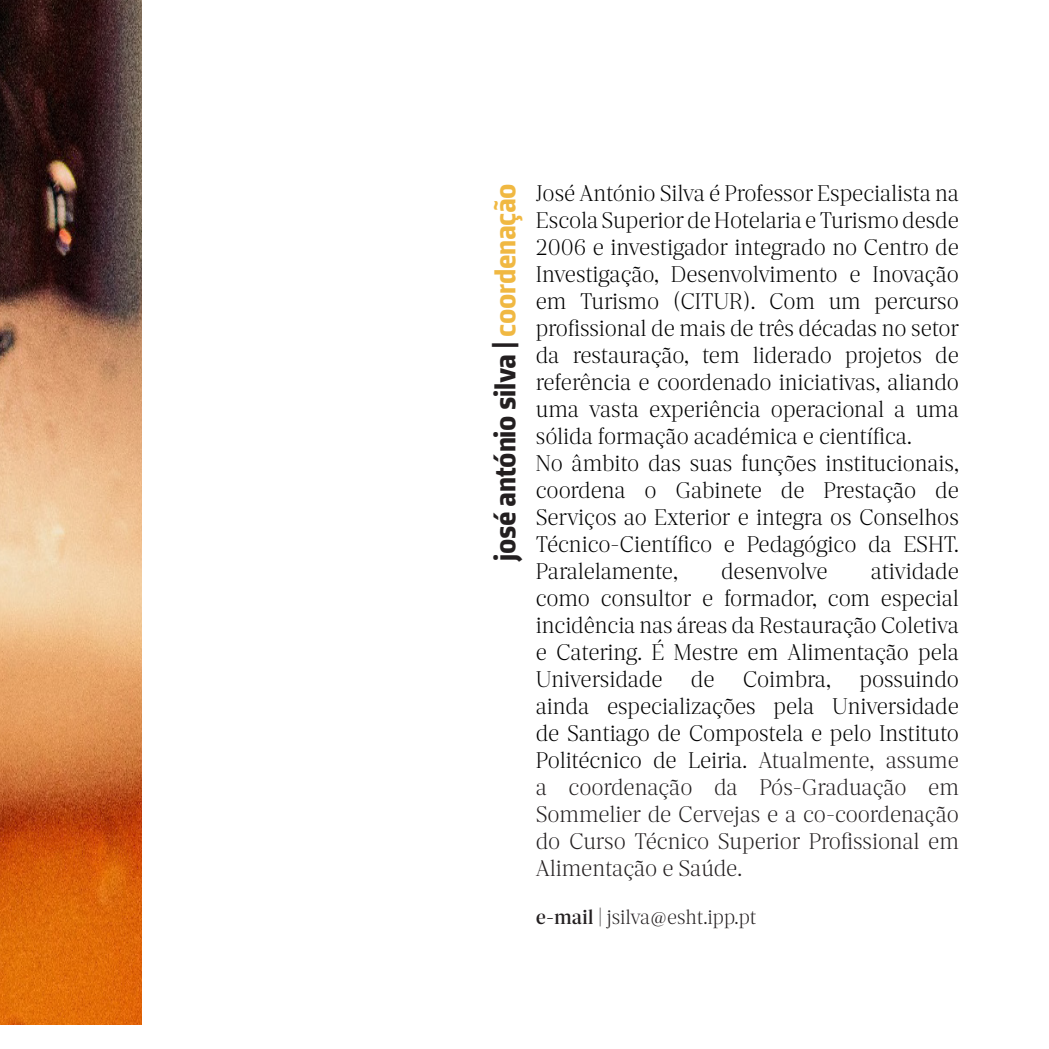
<style>
.page{position:relative;width:1049px;height:1049px;background:#fff}
.page>*{position:absolute;margin:0;border:0;box-sizing:border-box;transform-origin:0 0}
.t1{font:700 30px "Porto Sans";letter-spacing:-.01em;color:#231f20}
.t2{font:300 22.5px/27px "Porto Serif";letter-spacing:-.005em;color:#000001;text-align:justify}
.t3{font:300 22.5px/27px "Porto Serif";letter-spacing:-.005em;color:#231f20;text-align:justify}
.t4{font:300 20px "Porto Serif";letter-spacing:-.005em;color:#231f20}
.s1{color:#f0b842}
.s2{color:#000001}
.s3{font-weight:400}
</style>
<div class="page">
<img style="left:0;top:0;width:142px;height:1024px">
<p class="t1" style="left:487px;top:561px;width:379px;rotate:-90deg">josé antónio silva | <span class="s1">coordenação</span></p>
<p class="t2" style="left:536px;top:179px;width:425px">José António Silva é Professor Especialista na Escola Superior de Hotelaria e Turismo desde 2006 e investigador integrado no Centro de Investigação, Desenvolvimento e Inovação em Turismo (CITUR). Com um percurso profissional de mais de três décadas no setor da restauração, tem liderado projetos de referência e coordenado iniciativas, aliando uma vasta experiência operacional a uma sólida formação académica e científica.</p>
<p class="t2" style="left:536px;top:449px;width:425px">No âmbito das suas funções institucionais, coordena o Gabinete de Prestação de Serviços ao Exterior e integra os Conselhos Técnico-Científico e Pedagógico da ESHT.<br>Paralelamente,</p>
<p class="t2" style="left:536px;top:557px;width:425px;text-indent:335px">atividade como consultor e formador, com especial incidência nas áreas da Restauração Coletiva e Catering. É Mestre em Alimentação pela Universidade</p>
<p class="t2" style="left:721px;top:557px;width:108px">desenvolve</p>
<p class="t3" style="left:536px;top:665px;width:425px;text-indent:324px"><span class="s2">possuindo ainda especializações pela Universidade de Santiago de Compostela e pelo Instituto Politécnico de Leiria.</span> Atualmente, assume a coordenação da Pós-Graduação em Sommelier de Cervejas e a co-coordenação do Curso Técnico Superior Profissional em Alimentação e Saúde.</p>
<p class="t4" style="left:536px;top:905px;width:222px"><span class="s3">e-mail |</span> jsilva@esht.ipp.pt</p>
<p class="t2" style="left:691px;top:665px;width:25px">de</p>
<p class="t2" style="left:743px;top:665px;width:90px">Coimbra,</p>
</div>
